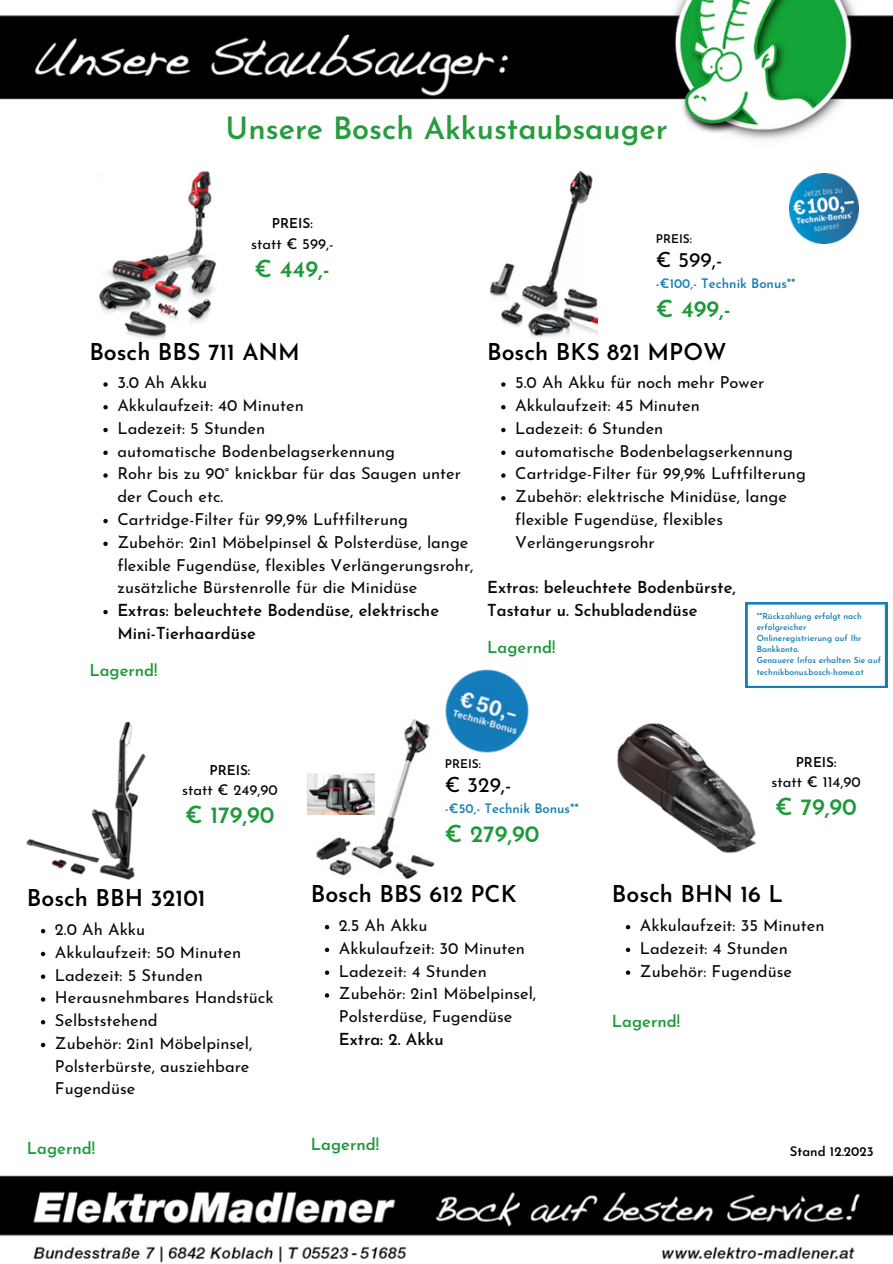
<style>
.page{position:relative;width:893px;height:1264px;background:#fff}
.page>*{position:absolute;margin:0;border:0;box-sizing:border-box;transform-origin:0 0}
.t1{font:600 30.6px "Josefin Sans";color:#279c3e}
.t2{font:600 23.4px "Josefin Sans";color:#1e993a}
.t3{font:600 23.1px "Josefin Sans";color:#000}
.t4{font:21px "Josefin Sans";color:#000}
.t5{font:16.5px/22.8px "Josefin Sans";color:#080808}
.t6{font:600 16.5px/22.8px "Josefin Sans";color:#080808}
.t7{font:600 16.5px "Josefin Sans";color:#1e993a}
.t8{font:14.85px "Josefin Sans";color:#000}
.t9{font:600 13.5px "Josefin Sans";color:#000}
.t10{font:600 13.2px "Josefin Sans";color:#000}
.t11{font:600 13.05px "Josefin Sans";color:#187fb4}
.t12{font:600 12px "Josefin Sans";color:#000}
.t13{font:600 8.4px/11.1px "Josefin Sans";color:#187fb4}
.s1{font-weight:600}
</style>
<div class="page">
<img style="left:0;top:0;width:892px;height:1263px">
<img style="left:97px;top:172px;width:121px;height:167px">
<img style="left:490px;top:172px;width:107px;height:166px">
<img style="left:613px;top:722px;width:145px;height:135px">
<img style="left:27px;top:722px;width:119px;height:159px">
<img style="left:315px;top:720px;width:120px;height:158px">
<img style="left:307px;top:773px;width:68px;height:41px">
<img style="left:424px;top:653px;width:122px;height:121px">
<svg style="left:103px;top:382px;width:5px;height:5px"></svg>
<svg style="left:103px;top:405px;width:5px;height:4px"></svg>
<svg style="left:103px;top:428px;width:5px;height:4px"></svg>
<svg style="left:103px;top:450px;width:5px;height:5px"></svg>
<svg style="left:103px;top:473px;width:5px;height:5px"></svg>
<svg style="left:103px;top:519px;width:5px;height:4px"></svg>
<svg style="left:103px;top:541px;width:5px;height:5px"></svg>
<svg style="left:103px;top:610px;width:5px;height:4px"></svg>
<svg style="left:501px;top:382px;width:4px;height:5px"></svg>
<svg style="left:501px;top:405px;width:4px;height:4px"></svg>
<svg style="left:501px;top:428px;width:4px;height:4px"></svg>
<svg style="left:501px;top:450px;width:4px;height:5px"></svg>
<svg style="left:501px;top:473px;width:4px;height:5px"></svg>
<svg style="left:501px;top:496px;width:4px;height:4px"></svg>
<svg style="left:626px;top:925px;width:4px;height:4px"></svg>
<svg style="left:626px;top:947px;width:4px;height:5px"></svg>
<svg style="left:626px;top:970px;width:4px;height:4px"></svg>
<svg style="left:41px;top:929px;width:4px;height:4px"></svg>
<svg style="left:41px;top:951px;width:4px;height:5px"></svg>
<svg style="left:41px;top:974px;width:4px;height:4px"></svg>
<svg style="left:41px;top:997px;width:4px;height:4px"></svg>
<svg style="left:41px;top:1020px;width:4px;height:4px"></svg>
<svg style="left:41px;top:1042px;width:4px;height:5px"></svg>
<svg style="left:325px;top:925px;width:4px;height:4px"></svg>
<svg style="left:325px;top:947px;width:4px;height:5px"></svg>
<svg style="left:325px;top:970px;width:4px;height:4px"></svg>
<svg style="left:325px;top:993px;width:4px;height:4px"></svg>
<img style="left:789px;top:174px;width:69px;height:69px">
<svg style="left:745px;top:602px;width:142px;height:86px"></svg>
<p class="t1" style="left:226px;top:116px;width:443px">Unsere Bosch Akkustaubsauger</p>
<p class="t9" style="left:272px;top:218px;width:42px">PREIS:</p>
<p class="t8" style="left:251px;top:237px;width:84px">statt € 599,-</p>
<p class="t2" style="left:254px;top:259px;width:77px">€ 449,-</p>
<p class="t3" style="left:89px;top:342px;width:212px">Bosch BBS 711 ANM</p>
<p class="t5" style="left:117px;top:373px;width:91px">3.0 Ah Akku</p>
<p class="t5" style="left:117px;top:395px;width:188px">Akkulaufzeit: 40 Minuten</p>
<p class="t5" style="left:117px;top:418px;width:149px">Ladezeit: 5 Stunden</p>
<p class="t5" style="left:117px;top:441px;width:279px">automatische Bodenbelagserkennung</p>
<p class="t5" style="left:117px;top:464px;width:345px">Rohr bis zu 90° knickbar für das Saugen unter der Couch etc.</p>
<p class="t5" style="left:117px;top:509px;width:292px">Cartridge-Filter für 99,9% Luftfilterung</p>
<p class="t5" style="left:117px;top:532px;width:357px">Zubehör: 2in1 Möbelpinsel &amp; Polsterdüse, lange flexible Fugendüse, flexibles Verlängerungsrohr, zusätzliche Bürstenrolle für die Minidüse</p>
<p class="t6" style="left:117px;top:600px;width:323px">Extras: beleuchtete Bodendüse, elektrische<br>Mini-Tierhaardüse</p>
<p class="t7" style="left:89px;top:663px;width:70px">Lagernd!</p>
<p class="t12" style="left:655px;top:234px;width:38px">PREIS:</p>
<p class="t4" style="left:655px;top:251px;width:68px">€ 599,-</p>
<p class="t11" style="left:655px;top:278px;width:141px">-€100,- Technik Bonus**</p>
<p class="t2" style="left:655px;top:299px;width:77px">€ 499,-</p>
<p class="t3" style="left:487px;top:342px;width:241px">Bosch BKS 821 MPOW</p>
<p class="t5" style="left:515px;top:373px;width:251px">5.0 Ah Akku für noch mehr Power</p>
<p class="t5" style="left:515px;top:395px;width:186px">Akkulaufzeit: 45 Minuten</p>
<p class="t5" style="left:515px;top:418px;width:150px">Ladezeit: 6 Stunden</p>
<p class="t5" style="left:515px;top:441px;width:279px">automatische Bodenbelagserkennung</p>
<p class="t5" style="left:515px;top:464px;width:292px">Cartridge-Filter für 99,9% Luftfilterung</p>
<p class="t5" style="left:515px;top:486px;width:273px">Zubehör: elektrische Minidüse, lange flexible Fugendüse, flexibles<br>Verlängerungsrohr</p>
<p class="t6" style="left:487px;top:577px;width:250px">Extras: beleuchtete Bodenbürste,</p>
<p class="t6" style="left:487px;top:600px;width:212px">Tastatur u. Schubladendüse</p>
<p class="t7" style="left:487px;top:640px;width:70px">Lagernd!</p>
<p class="t13" style="left:756px;top:611px;width:107px">**Rückzahlung erfolgt nach erfolgreicher<br>Onlineregistrierung auf Ihr<br>Bankkonto.</p>
<p class="t13" style="left:756px;top:655px;width:126px">Genauere Infos erhalten Sie auf technikbonus.bosch-home.at</p>
<p class="t9" style="left:209px;top:765px;width:42px">PREIS:</p>
<p class="t8" style="left:182px;top:784px;width:97px">statt € 249,90</p>
<p class="t2" style="left:185px;top:805px;width:91px">€ 179,90</p>
<p class="t12" style="left:445px;top:759px;width:38px">PREIS:</p>
<p class="t4" style="left:445px;top:776px;width:68px">€ 329,-</p>
<p class="t11" style="left:445px;top:803px;width:135px">-€50,- Technik Bonus**</p>
<p class="t2" style="left:445px;top:824px;width:96px">€ 279,90</p>
<p class="t9" style="left:795px;top:756px;width:42px">PREIS:</p>
<p class="t8" style="left:771px;top:776px;width:91px">statt € 114,90</p>
<p class="t2" style="left:775px;top:797px;width:83px">€ 79,90</p>
<p class="t3" style="left:27px;top:888px;width:180px">Bosch BBH 32101</p>
<p class="t5" style="left:55px;top:919px;width:92px">2.0 Ah Akku</p>
<p class="t5" style="left:55px;top:942px;width:188px">Akkulaufzeit: 50 Minuten</p>
<p class="t5" style="left:55px;top:965px;width:149px">Ladezeit: 5 Stunden</p>
<p class="t5" style="left:55px;top:987px;width:220px">Herausnehmbares Handstück</p>
<p class="t5" style="left:55px;top:1010px;width:104px">Selbststehend</p>
<p class="t5" style="left:55px;top:1033px;width:199px">Zubehör: 2in1 Möbelpinsel,<br>Polsterbürste, ausziehbare<br>Fugendüse</p>
<p class="t3" style="left:311px;top:884px;width:207px">Bosch BBS 612 PCK</p>
<p class="t5" style="left:339px;top:915px;width:90px">2.5 Ah Akku</p>
<p class="t5" style="left:339px;top:938px;width:188px">Akkulaufzeit: 30 Minuten</p>
<p class="t5" style="left:339px;top:961px;width:149px">Ladezeit: 4 Stunden</p>
<p class="t5" style="left:339px;top:983px;width:199px">Zubehör: 2in1 Möbelpinsel,<br>Polsterdüse, Fugendüse<br><span class="s1">Extra: 2. Akku</span></p>
<p class="t3" style="left:612px;top:884px;width:172px">Bosch BHN 16 L</p>
<p class="t5" style="left:640px;top:915px;width:186px">Akkulaufzeit: 35 Minuten</p>
<p class="t5" style="left:640px;top:938px;width:149px">Ladezeit: 4 Stunden</p>
<p class="t5" style="left:640px;top:961px;width:153px">Zubehör: Fugendüse</p>
<p class="t7" style="left:612px;top:1015px;width:70px">Lagernd!</p>
<p class="t7" style="left:27px;top:1141px;width:70px">Lagernd!</p>
<p class="t7" style="left:311px;top:1137px;width:70px">Lagernd!</p>
<p class="t10" style="left:789px;top:1146px;width:85px">Stand 12.2023</p>
</div>
